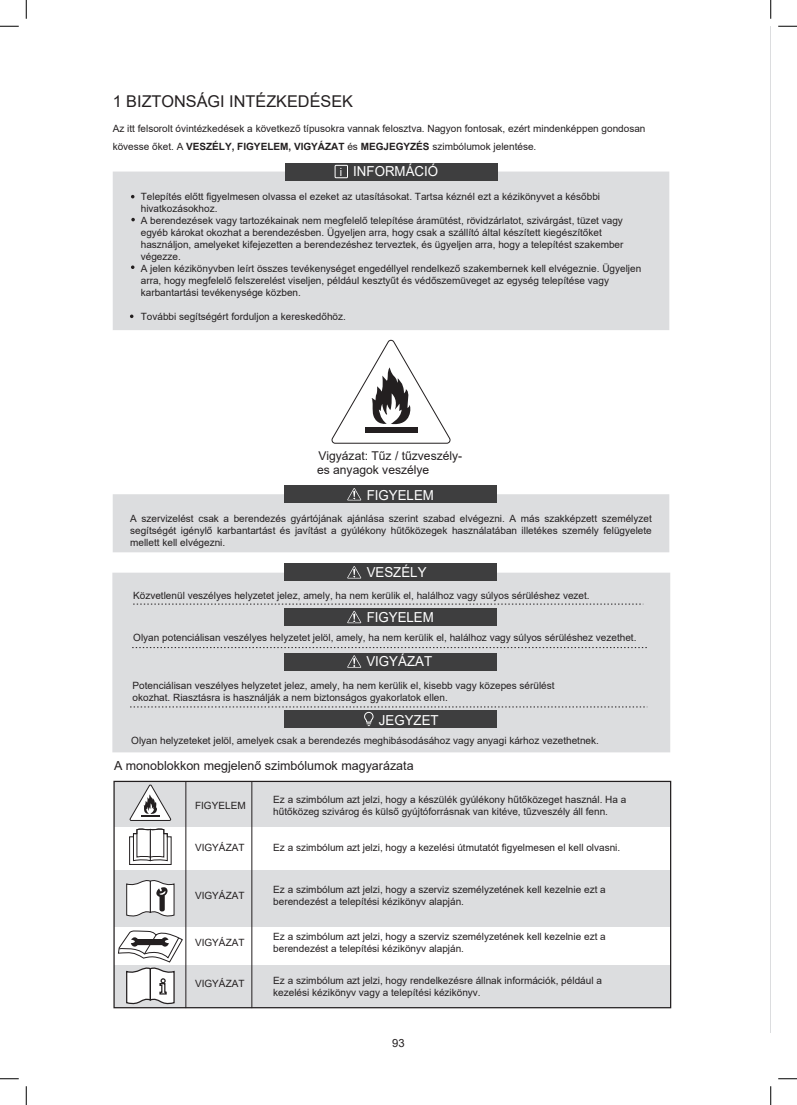
<style>
.page{position:relative;width:797px;height:1105px;background:#fff}
.page>*{position:absolute;margin:0;border:0;box-sizing:border-box;transform-origin:0 0}
.t1{font:16.25px "Arial";color:#231f20}
.t2{font:15px "Arial";color:#231f20}
.t3{font:13.75px "Arial";color:#fff}
.t4{font:12.5px "Arial";color:#231f20}
.t5{font:12.12px/14.6px "Arial";color:#231f20}
.t6{font:11.25px "Arial";color:#231f20}
.t7{font:10px/12px "Arial";color:#231f20}
.s1{font-weight:700}
.s2{font-size:11.25px}
</style>
<div class="page">
<div style="left:284px;top:485px;width:212px;height:18px;background:#3e3e3f"></div>
<svg style="left:113px;top:488px;width:429px;height:64px"></svg>
<svg style="left:331px;top:339px;width:120px;height:105px"></svg>
<div style="left:364px;top:428px;width:53px;height:5px;background:#231f20"></div>
<svg style="left:542px;top:171px;width:130px;height:838px"></svg>
<div style="left:113px;top:172px;width:556px;height:158px;background:#dcdddf"></div>
<div style="left:285px;top:163px;width:212px;height:17px;background:#3e3e3f"></div>
<div style="left:335px;top:165px;width:13px;height:13px;border:1px solid #fff"></div>
<svg style="left:131px;top:218px;width:4px;height:3px"></svg>
<svg style="left:131px;top:265px;width:3px;height:4px"></svg>
<div style="left:112px;top:573px;width:558px;height:179px;background:#dcdddf"></div>
<div style="left:284px;top:563px;width:212px;height:18px;background:#3e3e3f"></div>
<svg style="left:347px;top:566px;width:14px;height:12px"></svg>
<svg style="left:133px;top:604px;width:510px;height:1px"></svg>
<svg style="left:132px;top:647px;width:516px;height:1px"></svg>
<div style="left:284px;top:608px;width:212px;height:18px;background:#3e3e3f"></div>
<svg style="left:347px;top:611px;width:14px;height:12px"></svg>
<div style="left:284px;top:653px;width:212px;height:17px;background:#3e3e3f"></div>
<svg style="left:347px;top:655px;width:14px;height:13px"></svg>
<div style="left:284px;top:710px;width:212px;height:18px;background:#3e3e3f"></div>
<svg style="left:130px;top:707px;width:517px;height:19px"></svg>
<div style="left:114px;top:781px;width:556px;height:45px;background:#dcdddf"></div>
<div style="left:114px;top:870px;width:556px;height:56px;background:#dcdddf"></div>
<div style="left:114px;top:965px;width:556px;height:42px;background:#dcdddf"></div>
<div style="left:113px;top:781px;width:558px;height:227px;border:1px solid #231f20"></div>
<svg style="left:129px;top:828px;width:43px;height:37px"></svg>
<svg style="left:129px;top:784px;width:43px;height:37px"></svg>
<svg style="left:126px;top:880px;width:49px;height:37px;background:#d1d0d0"></svg>
<svg style="left:118px;top:930px;width:65px;height:75px"></svg>
<hr style="left:186px;top:781px;width:1px;height:227px;background:#231f20">
<hr style="left:252px;top:781px;width:1px;height:227px;background:#231f20">
<svg style="left:0;top:25px;width:19px;height:2px"></svg>
<svg style="left:778px;top:25px;width:19px;height:2px"></svg>
<svg style="left:0;top:1078px;width:19px;height:1px"></svg>
<svg style="left:778px;top:1078px;width:19px;height:1px"></svg>
<svg style="left:25px;top:0;width:2px;height:19px"></svg>
<svg style="left:25px;top:1086px;width:2px;height:19px"></svg>
<svg style="left:770px;top:0;width:1px;height:19px"></svg>
<svg style="left:770px;top:1086px;width:1px;height:19px"></svg>
<h1 class="t1" style="left:113px;top:90px;width:242px">1 BIZTONSÁGI INTÉZKEDÉSEK</h1>
<p class="t7" style="left:113px;top:119px;width:534px;line-height:18.2px">Az itt felsorolt óvintézkedések a következő típusokra vannak felosztva. Nagyon fontosak, ezért mindenképpen gondosan kövesse őket. A <span class="s1">VESZÉLY, FIGYELEM, VIGYÁZAT</span> és <span class="s1">MEGJEGYZÉS</span> szimbólumok jelentése.</p>
<h3 class="t3" style="left:340px;top:162px;width:100px"><span class="s2">i</span> INFORMÁCIÓ</h3>
<p class="t7" style="left:141px;top:190px;width:502px">Telepítés előtt figyelmesen olvassa el ezeket az utasításokat. Tartsa kéznél ezt a kézikönyvet a későbbi hivatkozásokhoz.<br>A berendezések vagy tartozékainak nem megfelelő telepítése áramütést, rövidzárlatot, szivárgást, tüzet vagy egyéb károkat okozhat a berendezésben. Ügyeljen arra, hogy csak a szállító által készített kiegészítőket használjon, amelyeket kifejezetten a berendezéshez terveztek, és ügyeljen arra, hogy a telepítést szakember végezze.<br>A jelen kézikönyvben leírt összes tevékenységet engedéllyel rendelkező szakembernek kell elvégeznie. Ügyeljen arra, hogy megfelelő felszerelést viseljen, például kesztyűt és védőszemüveget az egység telepítése vagy karbantartási tevékenysége közben.</p>
<p class="t7" style="left:141px;top:310px;width:207px">További segítségért forduljon a kereskedőhöz.</p>
<p class="t5" style="left:317px;top:448px;width:147px">Vigyázat: Tűz / tűzveszély&shy;es anyagok veszélye</p>
<h3 class="t3" style="left:367px;top:485px;width:69px">FIGYELEM</h3>
<p class="t7" style="left:130px;top:513px;width:523px;text-align:justify">A szervizelést csak a berendezés gyártójának ajánlása szerint szabad elvégezni. A más szakképzett személyzet segítségét igénylő karbantartást és javítást a gyúlékony hűtőközegek használatában illetékes személy felügyelete mellett kell elvégezni.</p>
<h3 class="t3" style="left:367px;top:563px;width:61px">VESZÉLY</h3>
<p class="t7" style="left:133px;top:590px;width:458px">Közvetlenül veszélyes helyzetet jelez, amely, ha nem kerülik el, halálhoz vagy súlyos sérüléshez vezet.</p>
<h3 class="t3" style="left:367px;top:607px;width:69px">FIGYELEM</h3>
<h3 class="t3" style="left:366px;top:652px;width:67px">VIGYÁZAT</h3>
<p class="t7" style="left:133px;top:679px;width:423px">Potenciálisan veszélyes helyzetet jelez, amely, ha nem kerülik el, kisebb vagy közepes sérülést okozhat. Riasztásra is használják a nem biztonságos gyakorlatok ellen.</p>
<p class="t7" style="left:131px;top:735px;width:469px">Olyan helyzeteket jelöl, amelyek csak a berendezés meghibásodásához vagy anyagi kárhoz vezethetnek.</p>
<p class="t7" style="left:133px;top:631px;width:504px">Olyan potenciálisan veszélyes helyzetet jelöl, amely, ha nem kerülik el, halálhoz vagy súlyos sérüléshez vezethet.</p>
<h3 class="t3" style="left:379px;top:710px;width:61px">JEGYZET</h3>
<p class="t4" style="left:114px;top:757px;width:301px">A monoblokkon megjelenő szimbólumok magyarázata</p>
<p class="t7" style="left:195px;top:800px;width:52px">FIGYELEM</p>
<p class="t7" style="left:195px;top:841px;width:51px">VIGYÁZAT</p>
<p class="t7" style="left:195px;top:890px;width:51px">VIGYÁZAT</p>
<p class="t7" style="left:195px;top:937px;width:51px">VIGYÁZAT</p>
<p class="t7" style="left:195px;top:977px;width:51px">VIGYÁZAT</p>
<p class="t7" style="left:273px;top:794px;width:354px">Ez a szimbólum azt jelzi, hogy a készülék gyúlékony hűtőközeget használ. Ha a hűtőközeg szivárog és külső gyújtóforrásnak van kitéve, tűzveszély áll fenn.</p>
<p class="t7" style="left:273px;top:841px;width:348px">Ez a szimbólum azt jelzi, hogy a kezelési útmutatót figyelmesen el kell olvasni.</p>
<p class="t7" style="left:273px;top:884px;width:334px">Ez a szimbólum azt jelzi, hogy a szerviz személyzetének kell kezelnie ezt a berendezést a telepítési kézikönyv alapján.</p>
<p class="t7" style="left:273px;top:931px;width:334px">Ez a szimbólum azt jelzi, hogy a szerviz személyzetének kell kezelnie ezt a berendezést a telepítési kézikönyv alapján.</p>
<p class="t7" style="left:273px;top:974px;width:330px">Ez a szimbólum azt jelzi, hogy rendelkezésre állnak információk, például a kezelési kézikönyv vagy a telepítési kézikönyv.</p>
<p class="t6" style="left:392px;top:1035px;width:14px">93</p>
<h2 class="t2" style="left:388px;top:1035px;width:18px">02</h2>
</div>
